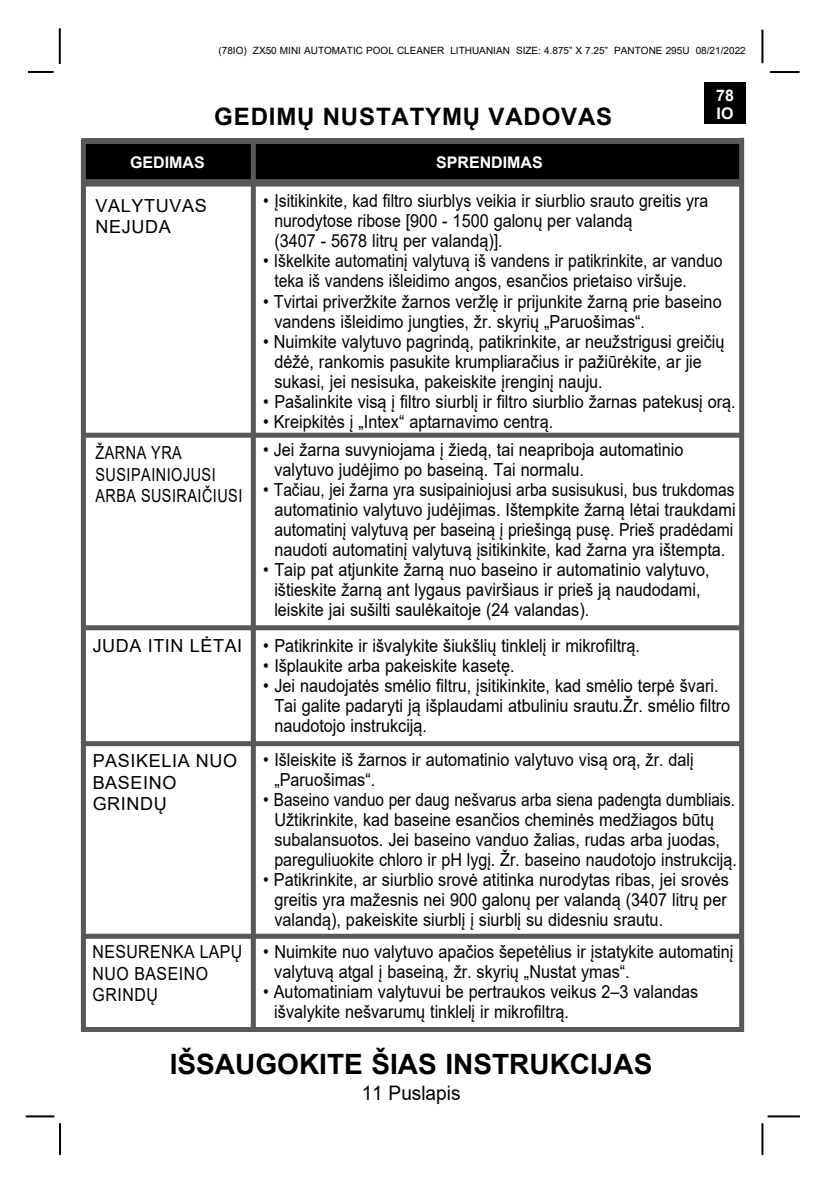
<style>
.page{position:relative;width:836px;height:1191px;background:#fff}
.page>*{position:absolute;margin:0;border:0;box-sizing:border-box;transform-origin:0 0}
.t1{font:700 28px "Arial";color:#000}
.t2{font:700 24px "Arial";letter-spacing:.035em;color:#000}
.t3{font:20px "Arial";color:#000;scale:.95 1}
.t4{font:18px/20px "Arial";color:#000;scale:.9 1}
.t5{font:18px/21.6px "Arial";letter-spacing:.035em;color:#000}
.t6{font:18px/21.6px "Arial";letter-spacing:.035em;color:#000;scale:.8 1}
.t7{font:18px/21.6px "Arial";letter-spacing:.035em;color:#000;scale:.88 1}
.t8{font:700 16px/18px "Arial";color:#fff}
.t9{font:10px "Arial";color:#000}
</style>
<div class="page">
<hr style="left:767px;top:1115px;width:32px;height:2px;background:#000">
<hr style="left:769px;top:71px;width:30px;height:2px;background:#000">
<hr style="left:761px;top:30px;width:2px;height:33px;background:#000">
<hr style="left:761px;top:1123px;width:2px;height:32px;background:#000">
<hr style="left:28px;top:71px;width:26px;height:2px;background:#000">
<hr style="left:59px;top:28px;width:2px;height:36px;background:#000">
<hr style="left:59px;top:1123px;width:2px;height:32px;background:#000">
<hr style="left:26px;top:1115px;width:28px;height:2px;background:#000">
<div style="left:704px;top:83px;width:41px;height:41px;background:#000"></div>
<div style="left:81px;top:138px;width:658px;height:7px;background:#595757"></div>
<div style="left:83px;top:144px;width:656px;height:37px;background:#000"></div>
<div style="left:251px;top:139px;width:5px;height:890px;background:#595757"></div>
<div style="left:83px;top:179px;width:658px;height:7px;background:#595757"></div>
<div style="left:84px;top:741px;width:655px;height:5px;background:#595757"></div>
<div style="left:83px;top:433px;width:657px;height:5px;background:#595757"></div>
<div style="left:83px;top:1027px;width:657px;height:5px;background:#595757"></div>
<div style="left:81px;top:139px;width:5px;height:893px;background:#595757"></div>
<svg style="left:738px;top:138px;width:5px;height:894px;fill:#595757"></svg>
<div style="left:83px;top:933px;width:658px;height:5px;background:#595757"></div>
<div style="left:85px;top:625px;width:657px;height:5px;background:#595757"></div>
<p class="t9" style="left:218px;top:44px;width:528px">(78IO) ZX50 MINI AUTOMATIC POOL CLEANER LITHUANIAN SIZE: 4.875” X 7.25” PANTONE 295U 08/21/2022</p>
<p class="t8" style="left:716px;top:86px;width:19px">78<br>IO</p>
<h2 class="t2" style="left:214px;top:99px;width:399px">GEDIMŲ NUSTATYMŲ VADOVAS</h2>
<p class="t8" style="left:130px;top:153px;width:76px">GEDIMAS</p>
<p class="t8" style="left:436px;top:153px;width:108px">SPRENDIMAS</p>
<p class="t4" style="left:274px;top:191px;width:483px;text-indent:-11px">• Įsitikinkite, kad filtro siurblys veikia ir siurblio srauto greitis yra nurodytose ribose [900 - 1500 galonų per valandą<br>(3407 - 5678 litrų per valandą)].</p>
<p class="t4" style="left:274px;top:251px;width:499px;text-indent:-11px">• Iškelkite automatinį valytuvą iš vandens ir patikrinkite, ar vanduo teka iš vandens išleidimo angos, esančios prietaiso viršuje.</p>
<p class="t4" style="left:274px;top:291px;width:498px;text-indent:-11px">• Tvirtai priveržkite žarnos veržlę ir prijunkite žarną prie baseino vandens išleidimo jungties, žr. skyrių „Paruošimas“.</p>
<p class="t4" style="left:274px;top:331px;width:501px;text-indent:-11px">• Nuimkite valytuvo pagrindą, patikrinkite, ar neužstrigusi greičių dėžė, rankomis pasukite krumpliaračius ir pažiūrėkite, ar jie sukasi, jei nesisuka, pakeiskite įrenginį nauju.</p>
<p class="t4" style="left:263px;top:391px;width:526px">• Pašalinkite visą į filtro siurblį ir filtro siurblio žarnas patekusį orą.</p>
<p class="t4" style="left:263px;top:411px;width:323px">• Kreipkitės į „Intex“ aptarnavimo centrą.</p>
<p class="t4" style="left:274px;top:439px;width:456px;text-indent:-11px">• Jei žarna suvyniojama į žiedą, tai neapriboja automatinio valytuvo judėjimo po baseiną. Tai normalu.</p>
<p class="t4" style="left:274px;top:479px;width:514px;text-indent:-11px">• Tačiau, jei žarna yra susipainiojusi arba susisukusi, bus trukdomas automatinio valytuvo judėjimas. Ištempkite žarną lėtai traukdami automatinį valytuvą per baseiną į priešingą pusę. Prieš pradėdami naudoti automatinį valytuvą įsitikinkite, kad žarna yra ištempta.</p>
<p class="t4" style="left:274px;top:559px;width:485px;text-indent:-11px">• Taip pat atjunkite žarną nuo baseino ir automatinio valytuvo, ištieskite žarną ant lygaus paviršiaus ir prieš ją naudodami, leiskite jai sušilti saulėkaitoje (24 valandas).</p>
<p class="t4" style="left:263px;top:635px;width:420px">• Patikrinkite ir išvalykite šiukšlių tinklelį ir mikrofiltrą.</p>
<p class="t4" style="left:263px;top:655px;width:280px">• Išplaukite arba pakeiskite kasetę.</p>
<p class="t4" style="left:274px;top:675px;width:508px;text-indent:-11px">• Jei naudojatės smėlio filtru, įsitikinkite, kad smėlio terpė švari.<br>Tai galite padaryti ją išplaudami atbuliniu srautu.Žr. smėlio filtro naudotojo instrukciją.</p>
<p class="t4" style="left:274px;top:749px;width:467px;text-indent:-11px">• Išleiskite iš žarnos ir automatinio valytuvo visą orą, žr. dalį „Paruošimas“.</p>
<p class="t4" style="left:274px;top:789px;width:515px;text-indent:-11px">• Baseino vanduo per daug nešvarus arba siena padengta dumbliais.<br>Užtikrinkite, kad baseine esančios cheminės medžiagos būtų subalansuotos. Jei baseino vanduo žalias, rudas arba juodas, pareguliuokite chloro ir pH lygį. Žr. baseino naudotojo instrukciją.</p>
<p class="t4" style="left:274px;top:869px;width:506px;text-indent:-11px">• Patikrinkite, ar siurblio srovė atitinka nurodytas ribas, jei srovės greitis yra mažesnis nei 900 galonų per valandą (3407 litrų per valandą), pakeiskite siurblį į siurblį su didesniu srautu.</p>
<p class="t4" style="left:274px;top:941px;width:511px;text-indent:-11px">• Nuimkite nuo valytuvo apačios šepetėlius ir įstatykite automatinį valytuvą atgal į baseiną, žr. skyrių „Nustat ymas“.</p>
<p class="t4" style="left:274px;top:981px;width:472px;text-indent:-11px">• Automatiniam valytuvui be pertraukos veikus 2–3 valandas išvalykite nešvarumų tinklelį ir mikrofiltrą.</p>
<p class="t5" style="left:95px;top:194px;width:113px">VALYTUVAS<br>NEJUDA</p>
<p class="t6" style="left:95px;top:442px;width:185px">ŽARNA YRA<br>SUSIPAINIOJUSI<br>ARBA SUSIRAIČIUSI</p>
<p class="t5" style="left:93px;top:634px;width:151px">JUDA ITIN LĖTAI</p>
<p class="t5" style="left:93px;top:750px;width:146px">PASIKELIA NUO<br>BASEINO<br>GRINDŲ</p>
<p class="t7" style="left:93px;top:940px;width:171px">NESURENKA LAPŲ<br>NUO BASEINO<br>GRINDŲ</p>
<h1 class="t1" style="left:170px;top:1044px;width:484px">IŠSAUGOKITE ŠIAS INSTRUKCIJAS</h1>
<p class="t3" style="left:361px;top:1079px;width:105px">11 Puslapis</p>
</div>
